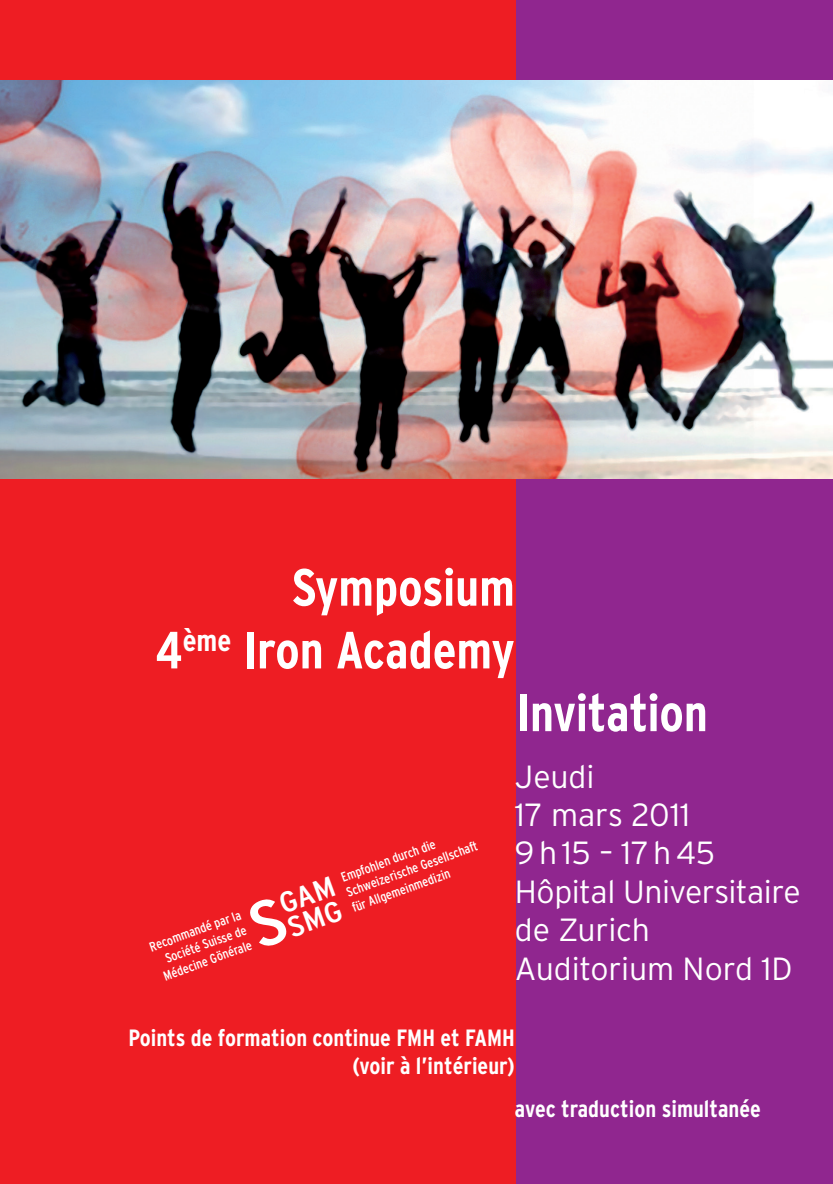
<style>
.page{position:relative;width:833px;height:1184px;background:#fff}
.page>*{position:absolute;margin:0;border:0;box-sizing:border-box;transform-origin:0 0}
.t1{font:700 condensed 52.2px/62.8px "Interstate";letter-spacing:-.005em;color:#fff;text-align:right}
.t2{font:300 32px/38.4px "Interstate";letter-spacing:-.01em;color:#fff}
.t3{font:condensed 29px "Interstate";color:#fff;scale:1.25 1}
.t4{font:700 condensed 23.6px/28.2px "Interstate";color:#fff;text-align:right}
.t5{font:condensed 13.4px/16px "Interstate";color:#fff}
.s1{font-size:29px}
.s2{font-size:64px}
</style>
<div class="page">
<div style="left:0;top:0;width:515px;height:1184px;background:#ee1d23"></div>
<div style="left:515px;top:0;width:317px;height:1184px;background:#90268f"></div>
<img style="left:0;top:80px;width:832px;height:399px">
<h1 class="t1" style="left:156px;top:556px;width:360px">Symposium<br>4<sup>ème</sup> Iron Academy</h1>
<p class="t5" style="left:338px;top:870px;width:140px;text-indent:-67px;rotate:-20deg"><span class="s1">GAM</span> Empfohlen durch die<br>Schweizerische Gesellschaft für Allgemeinmedizin</p>
<h3 class="t3" style="left:250px;top:925px;width:75px;rotate:-20deg"><span class="s2">S</span>SMG</h3>
<p class="t5" style="left:147px;top:940px;width:98px;text-align:right;rotate:-20deg">Recommandé par la<br>Société Suisse de<br>Médecine Gönérale</p>
<h1 class="t1" style="left:516px;top:681px;width:193px">Invitation</h1>
<h2 class="t2" style="left:514px;top:757px;width:287px">Jeudi<br>17 mars 2011<br>9h15 – 17h45<br>Hôpital Universitaire de Zurich<br>Auditorium Nord 1D</h2>
<h3 class="t4" style="left:128px;top:1023px;width:388px">Points de formation continue FMH et FAMH (voir à l’intérieur)</h3>
<h3 class="t4" style="left:514px;top:1094px;width:247px">avec traduction simultanée</h3>
</div>
